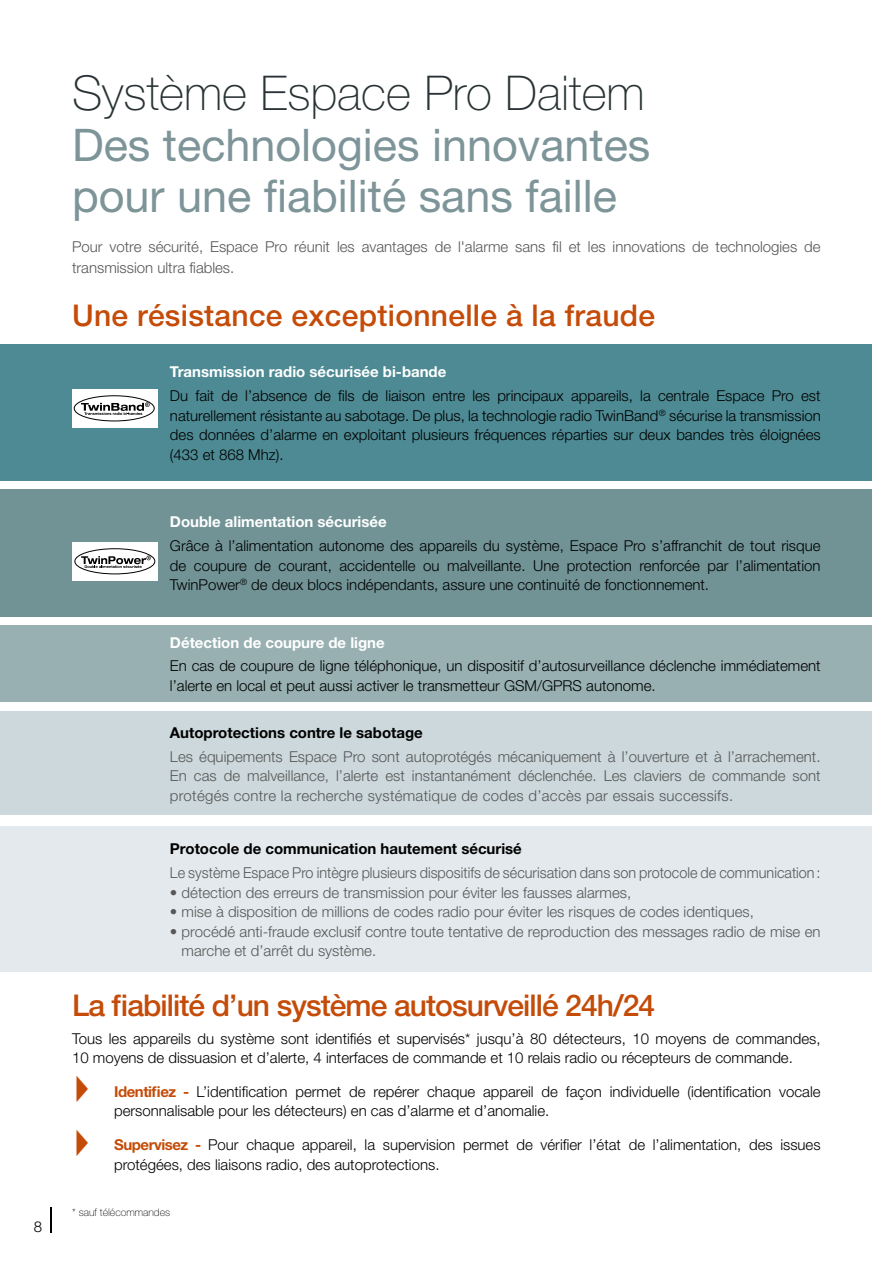
<style>
.page{position:relative;width:893px;height:1263px;background:#fff}
.page>*{position:absolute;margin:0;border:0;box-sizing:border-box;transform-origin:0 0}
.t1{font:100 48px "Helvetica Neue";color:#293234}
.t2{font:45px/51px "Helvetica Neue";color:#7d9498}
.t3{font:500 30px "Helvetica Neue";letter-spacing:-.03em;color:#c44b08}
.t4{font:500 30px "Helvetica Neue";letter-spacing:.01em;color:#c44b08}
.t5{font:300 15px/19.5px "Helvetica Neue";color:#000}
.t6{font:300 15px/19.5px "Helvetica Neue";color:#575757}
.t7{font:300 15px "Helvetica Neue";color:#575757;scale:.96 1}
.t8{font:700 15px "Helvetica Neue";color:#fff}
.t9{font:700 15px "Helvetica Neue";color:#000}
.t10{font:100 10.5px "Helvetica Neue";color:#000}
.s1{font-weight:700;color:#c44b08}
</style>
<div class="page">
<hr style="left:50px;top:1208px;width:2px;height:25px;background:#000">
<div style="left:0;top:344px;width:871px;height:137px;background:#4d8a93"></div>
<div style="left:0;top:489px;width:871px;height:128px;background:#719396"></div>
<div style="left:0;top:711px;width:871px;height:104px;background:#ccd8db"></div>
<div style="left:0;top:827px;width:871px;height:145px;background:#e3e9ec"></div>
<div style="left:72px;top:389px;width:85px;height:38px;background:#fff"></div>
<div style="left:74px;top:395px;width:81px;height:26px;border:1px solid #000;border-radius:50%"></div>
<svg style="left:81px;top:402px;width:69px;height:13px"></svg>
<div style="left:72px;top:542px;width:85px;height:38px;background:#fff"></div>
<div style="left:74px;top:548px;width:81px;height:26px;border:1px solid #000;border-radius:50%"></div>
<svg style="left:81px;top:556px;width:70px;height:12px"></svg>
<div style="left:0;top:625px;width:871px;height:77px;background:#98b0b1"></div>
<p class="t5" style="left:34px;top:1219px;width:10px">8</p>
<h1 class="t1" style="left:72px;top:75px;width:574px">Système Espace Pro Daitem</h1>
<h2 class="t2" style="left:72px;top:124px;width:579px">Des technologies innovantes pour une fiabilité sans faille</h2>
<p class="t6" style="left:72px;top:238px;width:750px;line-height:21px">Pour votre sécurité, Espace Pro réunit les avantages de l'alarme sans fil et les innovations de technologies de transmission ultra fiables.</p>
<h3 class="t4" style="left:72px;top:304px;width:584px">Une résistance exceptionnelle à la fraude</h3>
<p class="t8" style="left:170px;top:366px;width:278px">Transmission radio sécurisée bi-bande</p>
<p class="t5" style="left:170px;top:387px;width:652px;text-align:justify">Du fait de l’absence de fils de liaison entre les principaux appareils, la centrale Espace Pro est naturellement résistante au sabotage. De plus, la technologie radio TwinBand<sup>®</sup> sécurise la transmission des données d’alarme en exploitant plusieurs fréquences réparties sur deux bandes très éloignées (433 et 868 Mhz).</p>
<p class="t8" style="left:170px;top:516px;width:218px">Double alimentation sécurisée</p>
<p class="t5" style="left:170px;top:537px;width:652px;text-align:justify">Grâce à l’alimentation autonome des appareils du système, Espace Pro s’affranchit de tout risque de coupure de courant, accidentelle ou malveillante. Une protection renforcée par l’alimentation TwinPower<sup>®</sup> de deux blocs indépendants, assure une continuité de fonctionnement.</p>
<p class="t8" style="left:170px;top:637px;width:216px">Détection de coupure de ligne</p>
<p class="t5" style="left:170px;top:658px;width:652px">En cas de coupure de ligne téléphonique, un dispositif d’autosurveillance déclenche immédiatement l’alerte en local et peut aussi activer le transmetteur GSM/GPRS autonome.</p>
<p class="t9" style="left:170px;top:727px;width:254px">Autoprotections contre le sabotage</p>
<p class="t6" style="left:170px;top:748px;width:652px;text-align:justify">Les équipements Espace Pro sont autoprotégés mécaniquement à l’ouverture et à l’arrachement.<br>En cas de malveillance, l’alerte est instantanément déclenchée. Les claviers de commande sont protégés contre la recherche systématique de codes d’accès par essais successifs.</p>
<p class="t9" style="left:170px;top:843px;width:353px">Protocole de communication hautement sécurisé</p>
<p class="t7" style="left:170px;top:867px;width:679px">Le système Espace Pro intègre plusieurs dispositifs de sécurisation dans son protocole de communication :</p>
<p class="t6" style="left:170px;top:884px;width:463px">• détection des erreurs de transmission pour éviter les fausses alarmes,</p>
<p class="t6" style="left:170px;top:903px;width:585px">• mise à disposition de millions de codes radio pour éviter les risques de codes identiques,</p>
<p class="t6" style="left:182px;top:923px;width:640px;text-indent:-12px">• procédé anti-fraude exclusif contre toute tentative de reproduction des messages radio de mise en marche et d’arrêt du système.</p>
<h3 class="t3" style="left:72px;top:994px;width:584px">La fiabilité d’un système autosurveillé 24h/24</h3>
<p class="t5" style="left:72px;top:1030px;width:750px">Tous les appareils du système sont identifiés et supervisés* jusqu’à 80 détecteurs, 10 moyens de commandes,<br>10 moyens de dissuasion et d’alerte, 4 interfaces de commande et 10 relais radio ou récepteurs de commande.</p>
<p class="t5" style="left:114px;top:1083px;width:708px"><span class="s1">Identifiez -</span> L’identification permet de repérer chaque appareil de façon individuelle (identification vocale personnalisable pour les détecteurs) en cas d’alarme et d’anomalie.</p>
<p class="t5" style="left:114px;top:1136px;width:708px"><span class="s1">Supervisez -</span> Pour chaque appareil, la supervision permet de vérifier l’état de l’alimentation, des issues protégées, des liaisons radio, des autoprotections.</p>
<p class="t10" style="left:72px;top:1208px;width:100px">* sauf télécommandes</p>
</div>
